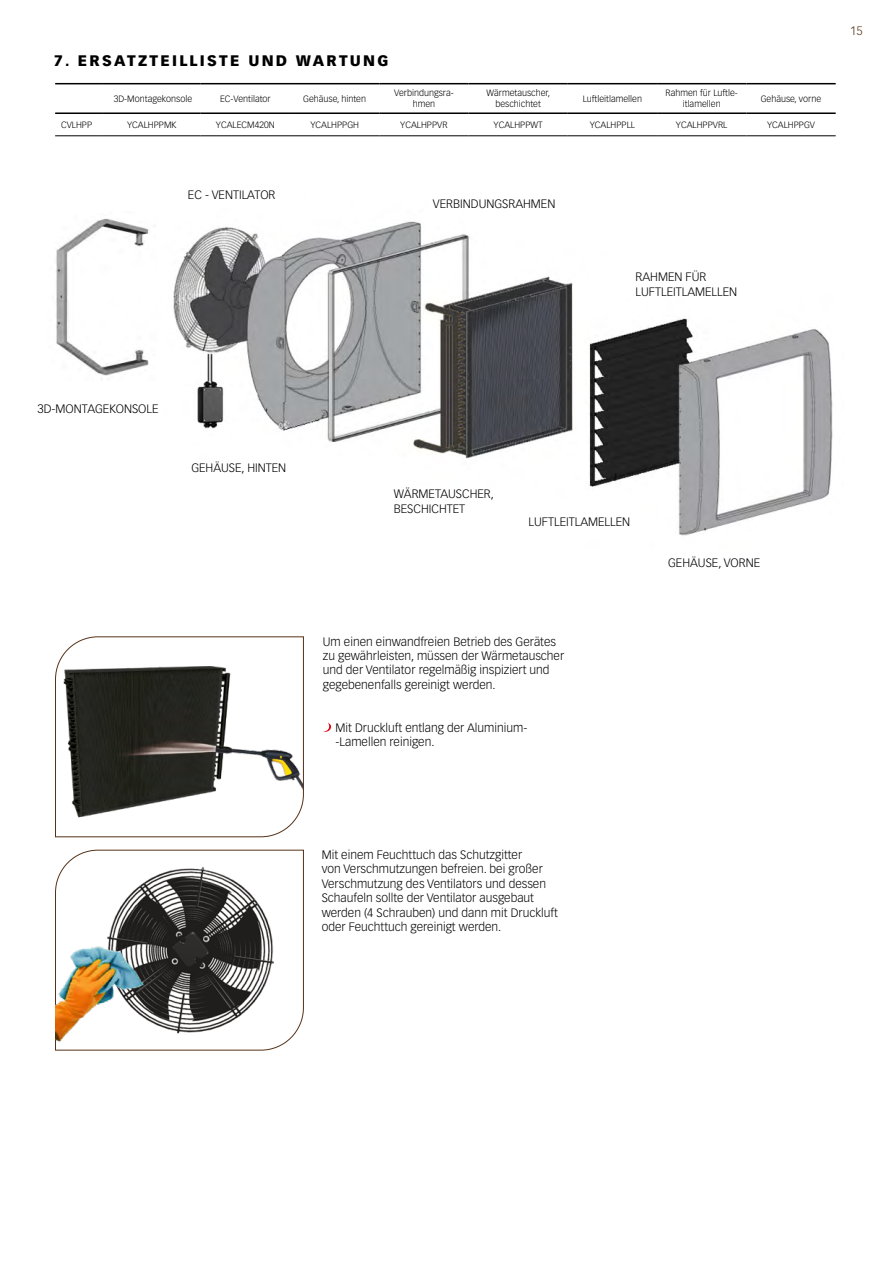
<style>
.page{position:relative;width:893px;height:1263px;background:#fff}
.page>*{position:absolute;margin:0;border:0;box-sizing:border-box;transform-origin:0 0}
.t1{font:900 15px "Vectora LH";letter-spacing:.15em;color:#000}
.t2{font:300 12px/14.4px "Vectora LH";color:#000}
.t3{font:300 12px "Vectora LH";color:#563218}
.t4{font:300 9px/10.8px "Vectora LH";color:#000;text-align:center}
</style>
<div class="page">
<img style="left:56px;top:218px;width:93px;height:158px">
<img style="left:173px;top:221px;width:660px;height:315px">
<svg style="left:55px;top:850px;width:249px;height:200px"></svg>
<img style="left:104px;top:864px;width:171px;height:172px">
<svg style="left:55px;top:636px;width:249px;height:201px"></svg>
<img style="left:55px;top:944px;width:92px;height:100px">
<svg style="left:323px;top:723px;width:8px;height:9px"></svg>
<hr style="left:55px;top:136px;width:48px;height:1px;background:#000">
<hr style="left:103px;top:136px;width:98px;height:1px;background:#000">
<hr style="left:201px;top:136px;width:89px;height:1px;background:#000">
<hr style="left:290px;top:136px;width:89px;height:1px;background:#000">
<hr style="left:379px;top:136px;width:90px;height:1px;background:#000">
<hr style="left:469px;top:136px;width:99px;height:1px;background:#000">
<hr style="left:568px;top:136px;width:89px;height:1px;background:#000">
<hr style="left:657px;top:136px;width:89px;height:1px;background:#000">
<hr style="left:746px;top:136px;width:90px;height:1px;background:#000">
<hr style="left:55px;top:83px;width:48px;height:1px;background:#000">
<hr style="left:103px;top:83px;width:98px;height:1px;background:#000">
<hr style="left:201px;top:83px;width:89px;height:1px;background:#000">
<hr style="left:290px;top:83px;width:89px;height:1px;background:#000">
<hr style="left:379px;top:83px;width:90px;height:1px;background:#000">
<hr style="left:469px;top:83px;width:99px;height:1px;background:#000">
<hr style="left:568px;top:83px;width:89px;height:1px;background:#000">
<hr style="left:657px;top:83px;width:89px;height:1px;background:#000">
<hr style="left:746px;top:83px;width:90px;height:1px;background:#000">
<hr style="left:55px;top:112px;width:48px;height:2px;background:#000">
<hr style="left:103px;top:112px;width:98px;height:2px;background:#000">
<hr style="left:201px;top:112px;width:89px;height:2px;background:#000">
<hr style="left:290px;top:112px;width:89px;height:2px;background:#000">
<hr style="left:379px;top:112px;width:90px;height:2px;background:#000">
<hr style="left:469px;top:112px;width:99px;height:2px;background:#000">
<hr style="left:568px;top:112px;width:89px;height:2px;background:#000">
<hr style="left:657px;top:112px;width:89px;height:2px;background:#000">
<hr style="left:746px;top:112px;width:90px;height:2px;background:#000">
<p class="t1" style="left:54px;top:51px;width:336px">7. ERSATZTEILLISTE UND WARTUNG</p>
<p class="t4" style="left:114px;top:93px;width:80px">3D-Montagekonsole</p>
<p class="t4" style="left:220px;top:93px;width:52px">EC-Ventilator</p>
<p class="t4" style="left:303px;top:93px;width:64px">Gehäuse, hinten</p>
<p class="t4" style="left:394px;top:88px;width:61px">Verbindungsra&shy;hmen</p>
<p class="t4" style="left:487px;top:88px;width:65px">Wärmetauscher, beschichtet</p>
<p class="t4" style="left:583px;top:93px;width:61px">Luftleitlamellen</p>
<p class="t4" style="left:666px;top:88px;width:74px">Rahmen für Luftle&shy;itlamellen</p>
<p class="t4" style="left:761px;top:93px;width:62px">Gehäuse, vorne</p>
<p class="t4" style="left:61px;top:119px;width:33px">CVLHPP</p>
<p class="t4" style="left:127px;top:119px;width:51px">YCALHPPMK</p>
<p class="t4" style="left:216px;top:119px;width:60px">YCALECM420N</p>
<p class="t4" style="left:310px;top:119px;width:50px">YCALHPPGH</p>
<p class="t4" style="left:400px;top:119px;width:49px">YCALHPPVR</p>
<p class="t4" style="left:494px;top:119px;width:51px">YCALHPPWT</p>
<p class="t4" style="left:590px;top:119px;width:47px">YCALHPPLL</p>
<p class="t4" style="left:676px;top:119px;width:53px">YCALHPPVRL</p>
<p class="t4" style="left:767px;top:119px;width:49px">YCALHPPGV</p>
<p class="t2" style="left:188px;top:188px;width:89px">EC - VENTILATOR</p>
<p class="t2" style="left:433px;top:197px;width:124px">VERBINDUNGSRAHMEN</p>
<p class="t2" style="left:636px;top:270px;width:103px">RAHMEN FÜR<br>LUFTLEITLAMELLEN</p>
<p class="t3" style="left:850px;top:23px;width:14px">15</p>
<p class="t2" style="left:38px;top:402px;width:122px">3D-MONTAGEKONSOLE</p>
<p class="t2" style="left:191px;top:461px;width:96px">GEHÄUSE, HINTEN</p>
<p class="t2" style="left:394px;top:487px;width:102px">WÄRMETAUSCHER,<br>BESCHICHTET</p>
<p class="t2" style="left:529px;top:515px;width:103px">LUFTLEITLAMELLEN</p>
<p class="t2" style="left:323px;top:634px;width:243px">Um einen einwandfreien Betrieb des Gerätes zu gewährleisten, müssen der Wärmetauscher und der Ventilator regelmäßig inspiziert und gegebenenfalls gereinigt werden.</p>
<p class="t2" style="left:336px;top:721px;width:193px">Mit Druckluft entlang der Aluminium--Lamellen reinigen.</p>
<p class="t2" style="left:668px;top:556px;width:94px">GEHÄUSE, VORNE</p>
<p class="t2" style="left:322px;top:848px;width:238px">Mit einem Feuchttuch das Schutzgitter<br>von Verschmutzungen befreien. bei großer Verschmutzung des Ventilators und dessen Schaufeln sollte der Ventilator ausgebaut werden (4 Schrauben) und dann mit Druckluft oder Feuchttuch gereinigt werden.</p>
</div>
